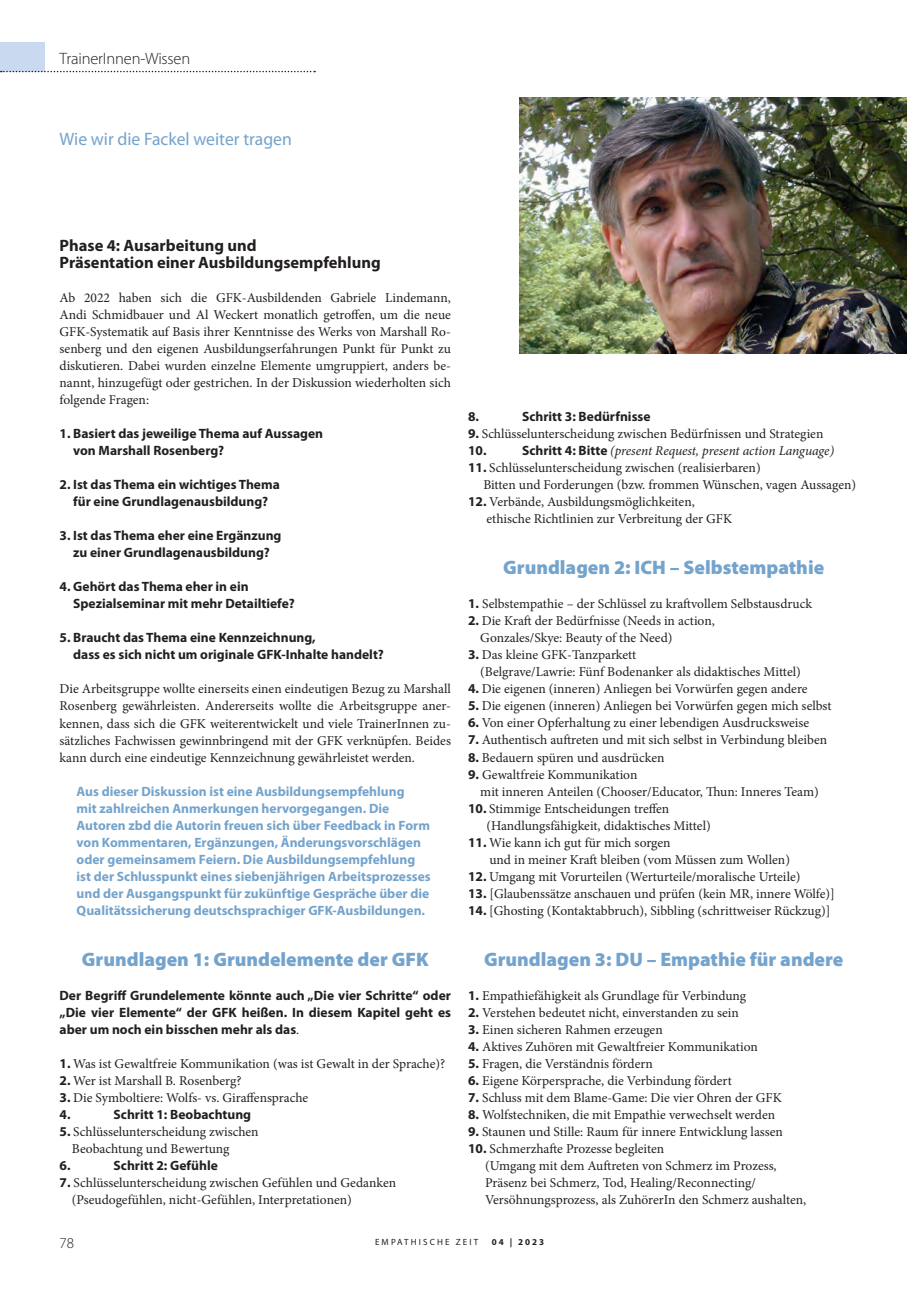
<style>
.page{position:relative;width:919px;height:1289px;background:#fff}
.page>*{position:absolute;margin:0;border:0;box-sizing:border-box;transform-origin:0 0}
.t1{font:900 19.5px "Jfggtp Myriad Pro";color:#74a3cc}
.t2{font:18px "Chyxvg Myriad Pro";color:#74a3cc}
.t3{font:700 16.5px/17px "Gdnlkj Myriad Pro";color:#231f20}
.t4{font:300 16.5px "Vrgwdx Myriad Pro";letter-spacing:-.01em;color:#231f20}
.t5{font:300 15px "Vrgwdx Myriad Pro";color:#231f20}
.t6{font:13.5px/17px "Wnkyyv Minion Pro";color:#231f20}
.t7{font:700 13.5px/17px "Gdnlkj Myriad Pro";color:#231f20}
.t8{font:700 13.5px/17px "Gdnlkj Myriad Pro";color:#74a3cc}
.t9{font:italic 13.5px "Wptywj Minion Pro";letter-spacing:-.01em;color:#231f20}
.t10{font:9px "Yghxlw Myriad Pro";letter-spacing:.24em;color:#231f20}
.t11{font:700 9px "Lmwmxc Myriad Pro";letter-spacing:.22em;color:#231f20}
.s1{font-family:"Wnkyyv Minion Pro";font-weight:400}
.s2{font-family:"Gdnlkj Myriad Pro";font-weight:700}
.s3{font-family:"Gdnlkj Myriad Pro";font-weight:700;font-style:normal}
</style>
<div class="page">
<div style="left:0;top:43px;width:45px;height:29px;background:#c9d9ef"></div>
<svg style="left:1px;top:71px;width:314px;height:1px"></svg>
<img style="left:519px;top:98px;width:387px;height:255px">
<p class="t4" style="left:60px;top:49px;width:132px">TrainerInnen-Wissen</p>
<h2 class="t2" style="left:60px;top:128px;width:234px">Wie wir die Fackel weiter tragen</h2>
<p class="t3" style="left:60px;top:236px;width:322px">Phase 4: Ausarbeitung und<br>Präsentation einer Ausbildungsempfehlung</p>
<p class="t6" style="left:60px;top:289px;width:393px;text-align:justify">Ab 2022 haben sich die GFK-Ausbildenden Gabriele Lindemann, Andi Schmidbauer und Al Weckert monatlich getroffen, um die neue GFK-Systematik auf Basis ihrer Kenntnisse des Werks von Marshall Ro&shy;senberg und den eigenen Ausbildungserfahrungen Punkt für Punkt zu diskutieren. Dabei wurden einzelne Elemente umgruppiert, anders be&shy;nannt, hinzugefügt oder gestrichen. In der Diskussion wiederholten sich folgende Fragen:</p>
<p class="t7" style="left:73px;top:425px;width:251px;text-indent:-14px">1. Basiert das jeweilige Thema auf Aussagen von Marshall Rosenberg?</p>
<p class="t7" style="left:60px;top:476px;width:222px;text-align:center">2. Ist das Thema ein wichtiges Thema für eine Grundlagenausbildung?</p>
<p class="t7" style="left:60px;top:527px;width:223px;text-align:center">3. Ist das Thema eher eine Ergänzung zu einer Grundlagenausbildung?</p>
<p class="t7" style="left:73px;top:578px;width:223px;text-indent:-14px">4. Gehört das Thema eher in ein<br>Spezialseminar mit mehr Detailtiefe?</p>
<p class="t7" style="left:73px;top:629px;width:312px;text-indent:-14px">5. Braucht das Thema eine Kennzeichnung,<br>dass es sich nicht um originale GFK-Inhalte handelt?</p>
<p class="t6" style="left:60px;top:680px;width:393px;text-align:justify">Die Arbeitsgruppe wollte einerseits einen eindeutigen Bezug zu Marshall Rosenberg gewährleisten. Andererseits wollte die Arbeitsgruppe aner&shy;kennen, dass sich die GFK weiterentwickelt und viele TrainerInnen zu&shy;sätzliches Fachwissen gewinnbringend mit der GFK verknüpfen. Beides kann durch eine eindeutige Kennzeichnung gewährleistet werden.</p>
<p class="t8" style="left:77px;top:782px;width:356px">Aus dieser Diskussion ist eine Ausbildungsempfehlung<br>mit zahlreichen Anmerkungen hervorgegangen. Die Autoren zbd die Autorin freuen sich über Feedback in Form von Kommentaren, Ergänzungen, Änderungsvorschlägen oder gemeinsamem Feiern. Die Ausbildungsempfehlung ist der Schlusspunkt eines siebenjährigen Arbeitsprozesses und der Ausgangspunkt für zukünftige Gespräche über die Qualitätssicherung deutschsprachiger GFK-Ausbildungen.</p>
<h1 class="t1" style="left:82px;top:946px;width:348px">Grundlagen 1: Grundelemente der GFK</h1>
<p class="t7" style="left:60px;top:986px;width:393px;text-align:justify">Der Begriff Grundelemente könnte auch „Die vier Schritte“ oder „Die vier Elemente“ der GFK heißen. In diesem Kapitel geht es aber um noch ein bisschen mehr als das<span class="s1">.</span></p>
<p class="t6" style="left:60px;top:1055px;width:387px"><span class="s2">1.</span> Was ist Gewaltfreie Kommunikation (was ist Gewalt in der Sprache)?</p>
<p class="t6" style="left:60px;top:1072px;width:183px"><span class="s2">2.</span> Wer ist Marshall B. Rosenberg?</p>
<p class="t6" style="left:60px;top:1089px;width:250px"><span class="s2">3.</span> Die Symboltiere: Wolfs- vs. Giraffensprache</p>
<p class="t7" style="left:60px;top:1105px;width:13px">4.</p>
<p class="t7" style="left:114px;top:1105px;width:139px">Schritt 1: Beobachtung</p>
<p class="t6" style="left:72px;top:1123px;width:188px;text-indent:-12px"><span class="s2">5.</span> Schlüsselunterscheidung zwischen<br>Beobachtung und Bewertung</p>
<p class="t7" style="left:60px;top:1156px;width:13px">6.</p>
<p class="t7" style="left:114px;top:1156px;width:106px">Schritt 2: Gefühle</p>
<p class="t6" style="left:72px;top:1174px;width:326px;text-indent:-12px"><span class="s2">7.</span> Schlüsselunterscheidung zwischen Gefühlen und Gedanken (Pseudogefühlen, nicht-Gefühlen, Interpretationen)</p>
<p class="t7" style="left:468px;top:407px;width:13px">8.</p>
<p class="t7" style="left:522px;top:407px;width:130px">Schritt 3: Bedürfnisse</p>
<p class="t6" style="left:468px;top:425px;width:357px"><span class="s2">9.</span> Schlüsselunterscheidung zwischen Bedürfnissen und Strategien</p>
<p class="t7" style="left:468px;top:442px;width:20px">10.</p>
<p class="t9" style="left:522px;top:441px;width:313px"><span class="s3">Schritt 4: Bitte</span> (present Request, present action Language)</p>
<p class="t6" style="left:483px;top:459px;width:374px;text-indent:-15px"><span class="s2">11.</span> Schlüsselunterscheidung zwischen (realisierbaren)<br>Bitten und Forderungen (bzw. frommen Wünschen, vagen Aussagen)</p>
<p class="t6" style="left:486px;top:493px;width:247px;text-indent:-18px"><span class="s2">12.</span> Verbände, Ausbildungsmöglichkeiten, ethische Richtlinien zur Verbreitung der GFK</p>
<h1 class="t1" style="left:503px;top:554px;width:322px">Grundlagen 2: ICH – Selbstempathie</h1>
<p class="t6" style="left:468px;top:595px;width:345px"><span class="s2">1.</span> Selbstempathie – der Schlüssel zu kraftvollem Selbstausdruck</p>
<p class="t6" style="left:480px;top:612px;width:236px;text-indent:-12px"><span class="s2">2.</span> Die Kraft der Bedürfnisse (Needs in action,<br>Gonzales/Skye: Beauty of the Need)</p>
<p class="t6" style="left:480px;top:646px;width:322px;text-indent:-12px"><span class="s2">3.</span> Das kleine GFK-Tanzparkett<br>(Belgrave/Lawrie: Fünf Bodenanker als didaktisches Mittel)</p>
<p class="t6" style="left:468px;top:680px;width:341px"><span class="s2">4.</span> Die eigenen (inneren) Anliegen bei Vorwürfen gegen andere</p>
<p class="t6" style="left:468px;top:697px;width:365px"><span class="s2">5.</span> Die eigenen (inneren) Anliegen bei Vorwürfen gegen mich selbst</p>
<p class="t6" style="left:468px;top:714px;width:343px"><span class="s2">6.</span> Von einer Opferhaltung zu einer lebendigen Ausdrucksweise</p>
<p class="t6" style="left:468px;top:731px;width:360px"><span class="s2">7.</span> Authentisch auftreten und mit sich selbst in Verbindung bleiben</p>
<p class="t6" style="left:468px;top:748px;width:198px"><span class="s2">8.</span> Bedauern spüren und ausdrücken</p>
<p class="t6" style="left:480px;top:765px;width:340px;text-indent:-12px"><span class="s2">9.</span> Gewaltfreie Kommunikation<br>mit inneren Anteilen (Chooser/Educator, Thun: Inneres Team)</p>
<p class="t6" style="left:486px;top:799px;width:226px;text-indent:-18px"><span class="s2">10.</span> Stimmige Entscheidungen treffen (Handlungsfähigkeit, didaktisches Mittel)</p>
<p class="t6" style="left:489px;top:833px;width:302px;text-indent:-21px"><span class="s2">11.</span> Wie kann ich gut für mich sorgen<br>und in meiner Kraft bleiben (vom Müssen zum Wollen)</p>
<p class="t6" style="left:468px;top:867px;width:334px"><span class="s2">12.</span> Umgang mit Vorurteilen (Werturteile/moralische Urteile)</p>
<p class="t6" style="left:468px;top:884px;width:368px"><span class="s2">13.</span> [Glaubenssätze anschauen und prüfen (kein MR, innere Wölfe)]</p>
<p class="t6" style="left:468px;top:901px;width:364px"><span class="s2">14.</span> [Ghosting (Kontaktabbruch), Sibbling (schrittweiser Rückzug)]</p>
<h1 class="t1" style="left:484px;top:946px;width:361px">Grundlagen 3: DU – Empathie für andere</h1>
<p class="t6" style="left:468px;top:986px;width:280px"><span class="s2">1.</span> Empathiefähigkeit als Grundlage für Verbindung</p>
<p class="t6" style="left:468px;top:1004px;width:272px"><span class="s2">2.</span> Verstehen bedeutet nicht, einverstanden zu sein</p>
<p class="t6" style="left:468px;top:1021px;width:196px"><span class="s2">3.</span> Einen sicheren Rahmen erzeugen</p>
<p class="t6" style="left:468px;top:1038px;width:291px"><span class="s2">4.</span> Aktives Zuhören mit Gewaltfreier Kommunikation</p>
<p class="t6" style="left:468px;top:1055px;width:186px"><span class="s2">5.</span> Fragen, die Verständnis fördern</p>
<p class="t6" style="left:468px;top:1072px;width:265px"><span class="s2">6.</span> Eigene Körpersprache, die Verbindung fördert</p>
<p class="t6" style="left:468px;top:1089px;width:315px"><span class="s2">7.</span> Schluss mit dem Blame-Game: Die vier Ohren der GFK</p>
<p class="t6" style="left:468px;top:1106px;width:308px"><span class="s2">8.</span> Wolfstechniken, die mit Empathie verwechselt werden</p>
<p class="t6" style="left:468px;top:1123px;width:316px"><span class="s2">9.</span> Staunen und Stille: Raum für innere Entwicklung lassen</p>
<p class="t6" style="left:485px;top:1140px;width:323px;text-indent:-17px"><span class="s2">10.</span> Schmerzhafte Prozesse begleiten<br>(Umgang mit dem Auftreten von Schmerz im Prozess, Präsenz bei Schmerz, Tod, Healing/Reconnecting/ Versöhnungsprozess, als ZuhörerIn den Schmerz aushalten,</p>
<p class="t5" style="left:60px;top:1234px;width:16px">78</p>
<p class="t10" style="left:375px;top:1236px;width:105px">EMPATHISCHE ZEIT</p>
<p class="t11" style="left:492px;top:1235px;width:53px">04 | 2023</p>
</div>
